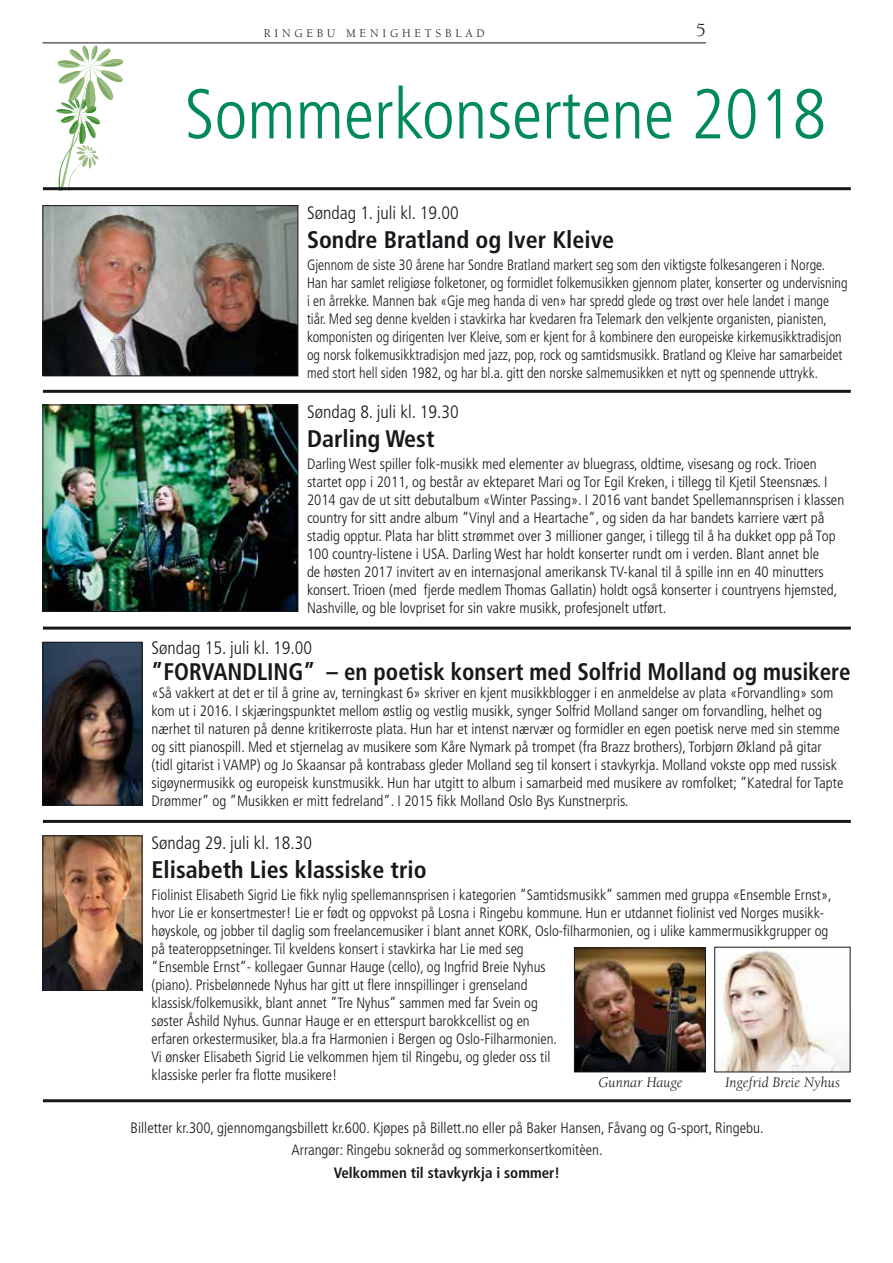
<style>
.page{position:relative;width:893px;height:1263px;background:#fff}
.page>*{position:absolute;margin:0;border:0;box-sizing:border-box;transform-origin:0 0}
.t1{font:300 condensed 70.5px "Frutiger";color:#008a58}
.t2{font:700 condensed 24px "Frutiger";color:#18171c}
.t3{font:700 condensed 24px "Frutiger";color:#18171c;scale:.96 1}
.t4{font:19.5px "Berkeley";color:#18171c}
.t5{font:300 condensed 18px "Frutiger";color:#18171c}
.t6{font:300 condensed 15px/18px "Frutiger";color:#18171c}
.t7{font:300 condensed 15px/18px "Frutiger";color:#18171c;scale:.94 1}
.t8{font:700 condensed 15px "Frutiger";color:#18171c}
.t9{font:italic 15px "Berkeley";color:#18171c}
.t10{font:12px "Berkeley";color:#18171c}
</style>
<div class="page">
<hr style="left:43px;top:43px;width:663px;height:1px;background:#18171c">
<hr style="left:43px;top:390px;width:808px;height:3px;background:#18171c">
<hr style="left:43px;top:627px;width:808px;height:3px;background:#18171c">
<hr style="left:43px;top:820px;width:808px;height:3px;background:#18171c">
<hr style="left:43px;top:1099px;width:808px;height:3px;background:#18171c">
<svg style="left:56px;top:45px;width:68px;height:142px"></svg>
<img style="left:45px;top:207px;width:251px;height:167px">
<div style="left:43px;top:205px;width:255px;height:171px;border:1px solid #18171c"></div>
<img style="left:45px;top:407px;width:251px;height:203px">
<div style="left:43px;top:405px;width:255px;height:207px;border:1px solid #18171c"></div>
<img style="left:45px;top:644px;width:95px;height:159px">
<div style="left:43px;top:642px;width:99px;height:163px;border:1px solid #18171c"></div>
<img style="left:45px;top:837px;width:95px;height:152px">
<div style="left:43px;top:835px;width:99px;height:156px;border:1px solid #18171c"></div>
<img style="left:576px;top:949px;width:128px;height:121px">
<div style="left:574px;top:947px;width:132px;height:125px;border:1px solid #18171c"></div>
<img style="left:721px;top:950px;width:127px;height:120px">
<hr style="left:43px;top:187px;width:808px;height:3px;background:#18171c">
<p class="t10" style="left:264px;top:27px;width:222px">R I N G E B U M E N I G H E T S B L A D</p>
<h3 class="t4" style="left:696px;top:19px;width:12px">5</h3>
<h1 class="t1" style="left:185px;top:74px;width:643px">Sommerkonsertene 2018</h1>
<p class="t5" style="left:307px;top:202px;width:153px">Søndag 1. juli kl. 19.00</p>
<h2 class="t2" style="left:307px;top:225px;width:309px">Sondre Bratland og Iver Kleive</h2>
<p class="t7" style="left:307px;top:256px;width:577px">Gjennom de siste 30 årene har Sondre Bratland markert seg som den viktigste folkesangeren i Norge.<br>Han har samlet religiøse folketoner, og formidlet folkemusikken gjennom plater, konserter og undervisning i en årrekke. Mannen bak «Gje meg handa di ven» har spredd glede og trøst over hele landet i mange tiår. Med seg denne kvelden i stavkirka har kvedaren fra Telemark den velkjente organisten, pianisten, komponisten og dirigenten Iver Kleive, som er kjent for å kombinere den europeiske kirkemusikktradisjon og norsk folkemusikktradisjon med jazz, pop, rock og samtidsmusikk. Bratland og Kleive har samarbeidet med stort hell siden 1982, og har bl.a. gitt den norske salmemusikken et nytt og spennende uttrykk.</p>
<p class="t5" style="left:307px;top:402px;width:153px">Søndag 8. juli kl. 19.30</p>
<h2 class="t2" style="left:307px;top:424px;width:129px">Darling West</h2>
<p class="t6" style="left:307px;top:455px;width:539px">Darling West spiller folk-musikk med elementer av bluegrass, oldtime, visesang og rock. Trioen startet opp i 2011, og består av ekteparet Mari og Tor Egil Kreken, i tillegg til Kjetil Steensnæs. I 2014 gav de ut sitt debutalbum «Winter Passing». I 2016 vant bandet Spellemannsprisen i klassen country for sitt andre album ”Vinyl and a Heartache”, og siden da har bandets karriere vært på stadig opptur. Plata har blitt strømmet over 3 millioner ganger, i tillegg til å ha dukket opp på Top 100 country-listene i USA. Darling West har holdt konserter rundt om i verden. Blant annet ble<br>de høsten 2017 invitert av en internasjonal amerikansk TV-kanal til å spille inn en 40 minutters konsert. Trioen (med fjerde medlem Thomas Gallatin) holdt også konserter i countryens hjemsted, Nashville, og ble lovpriset for sin vakre musikk, profesjonelt utført.</p>
<p class="t5" style="left:152px;top:638px;width:162px">Søndag 15. juli kl. 19.00</p>
<h2 class="t3" style="left:152px;top:657px;width:730px">”FORVANDLING” – en poetisk konsert med Solfrid Molland og musikere</h2>
<p class="t6" style="left:152px;top:683px;width:693px">«Så vakkert at det er til å grine av, terningkast 6» skriver en kjent musikkblogger i en anmeldelse av plata «Forvandling» som kom ut i 2016. I skjæringspunktet mellom østlig og vestlig musikk, synger Solfrid Molland sanger om forvandling, helhet og nærhet til naturen på denne kritikerroste plata. Hun har et intenst nærvær og formidler en egen poetisk nerve med sin stemme og sitt pianospill. Med et stjernelag av musikere som Kåre Nymark på trompet (fra Brazz brothers), Torbjørn Økland på gitar (tidl gitarist i VAMP) og Jo Skaansar på kontrabass gleder Molland seg til konsert i stavkyrkja. Molland vokste opp med russisk sigøynermusikk og europeisk kunstmusikk. Hun har utgitt to album i samarbeid med musikere av romfolket; ”Katedral for Tapte Drømmer” og ”Musikken er mitt fedreland”. I 2015 fikk Molland Oslo Bys Kunstnerpris.</p>
<p class="t5" style="left:152px;top:832px;width:162px">Søndag 29. juli kl. 18.30</p>
<h2 class="t2" style="left:152px;top:855px;width:276px">Elisabeth Lies klassiske trio</h2>
<p class="t6" style="left:152px;top:886px;width:681px">Fiolinist Elisabeth Sigrid Lie fikk nylig spellemannsprisen i kategorien ”Samtidsmusikk” sammen med gruppa «Ensemble Ernst», hvor Lie er konsertmester! Lie er født og oppvokst på Losna i Ringebu kommune. Hun er utdannet fiolinist ved Norges musikk&shy;høyskole, og jobber til daglig som freelancemusiker i blant annet KORK, Oslo-filharmonien, og i ulike kammermusikkgrupper og på teateroppsetninger. Til kveldens konsert i stavkirka har Lie med seg<br>”Ensemble Ernst”- kollegaer Gunnar Hauge (cello), og Ingfrid Breie Nyhus<br>(piano). Prisbelønnede Nyhus har gitt ut flere innspillinger i grenseland<br>klassisk/folkemusikk, blant annet ”Tre Nyhus” sammen med far Svein og<br>søster Åshild Nyhus. Gunnar Hauge er en etterspurt barokkcellist og en<br>erfaren orkestermusiker, bla.a fra Harmonien i Bergen og Oslo-Filharmonien.<br>Vi ønsker Elisabeth Sigrid Lie velkommen hjem til Ringebu, og gleder oss til<br>klassiske perler fra flotte musikere!</p>
<p class="t6" style="left:131px;top:1117px;width:634px;line-height:22.2px;text-align:center">Billetter kr.300, gjennomgangsbillett kr.600. Kjøpes på Billett.no eller på Baker Hansen, Fåvang og G-sport, Ringebu.<br>Arrangør: Ringebu sokneråd og sommerkonsertkomitèen.</p>
<p class="t8" style="left:334px;top:1163px;width:228px">Velkommen til stavkyrkja i sommer!</p>
<p class="t9" style="left:599px;top:1075px;width:86px">Gunnar Hauge</p>
<p class="t9" style="left:725px;top:1075px;width:116px">Ingefrid Breie Nyhus</p>
</div>
